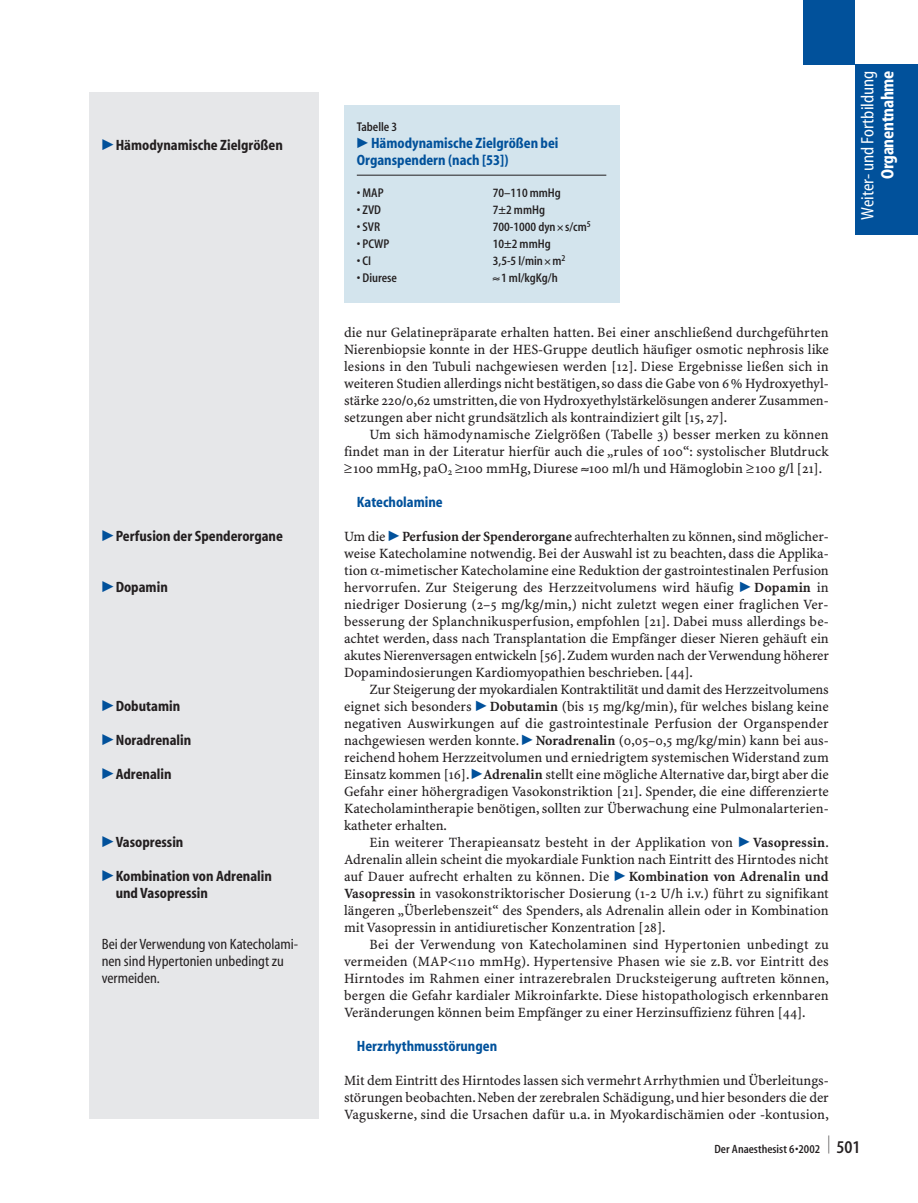
<style>
.page{position:relative;width:918px;height:1203px;background:#fff}
.page>*{position:absolute;margin:0;border:0;box-sizing:border-box;transform-origin:0 0}
.t1{font:condensed 18px "S Myriad";color:#fff}
.t2{font:700 condensed 18px "S Myriad";letter-spacing:-.015em;color:#fff}
.t3{font:700 condensed 15px/17px "S Myriad";color:#231f20}
.t4{font:700 condensed 15px/17px "S Myriad";color:#01519b}
.t5{font:condensed 15px/17px "S Myriad";color:#231f20}
.t6{font:14.25px/17px "S Minion Plus";color:#231f20;text-align:justify}
.t7{font:600 condensed 12.75px "S Myriad";color:#231f20}
.t8{font:600 condensed 12px "S Myriad";color:#231f20}
.s1{font-family:"Mathematical Pi Six";font-weight:400;font-stretch:normal;color:#01519b}
.s2{font-family:"Mathematical Pi Six";font-weight:400;font-stretch:normal;font-size:14.25px}
.s3{font-family:"Mathematical Pi Six";color:#01519b}
.s4{font-weight:700}
.s5{font-size:18px}
</style>
<div class="page">
<div style="left:89px;top:92px;width:230px;height:1027px;background:#e6e7e9"></div>
<div style="left:855px;top:65px;width:63px;height:170px;background:#01519b"></div>
<div style="left:804px;top:0;width:51px;height:64px;background:#01519b"></div>
<div style="left:344px;top:105px;width:275px;height:198px;background:#d3e4ed"></div>
<hr style="left:357px;top:175px;width:249px;height:1px;background:#231f20">
<p class="t3" style="left:102px;top:137px;width:183px"><span class="s1">-</span>Hämodynamische Zielgrößen</p>
<p class="t3" style="left:102px;top:529px;width:183px"><span class="s1">-</span>Perfusion der Spenderorgane</p>
<p class="t3" style="left:102px;top:580px;width:68px"><span class="s1">-</span>Dopamin</p>
<p class="t3" style="left:102px;top:699px;width:80px"><span class="s1">-</span>Dobutamin</p>
<p class="t3" style="left:102px;top:733px;width:91px"><span class="s1">-</span>Noradrenalin</p>
<p class="t3" style="left:102px;top:767px;width:71px"><span class="s1">-</span>Adrenalin</p>
<p class="t3" style="left:102px;top:835px;width:83px"><span class="s1">-</span>Vasopressin</p>
<p class="t3" style="left:116px;top:869px;width:158px;text-indent:-14px"><span class="s1">-</span>Kombination von Adrenalin und Vasopressin</p>
<p class="t5" style="left:102px;top:935px;width:198px">Bei der Verwendung von Katecholami&shy;nen sind Hypertonien unbedingt zu vermeiden.</p>
<p class="t7" style="left:357px;top:122px;width:42px">Tabelle 3</p>
<p class="t4" style="left:357px;top:136px;width:203px"><span class="s2">-</span> Hämodynamische Zielgrößen bei<br>Organspendern (nach [53])</p>
<p class="t7" style="left:357px;top:188px;width:28px">• MAP</p>
<p class="t7" style="left:493px;top:188px;width:70px">70–110 mmHg</p>
<p class="t7" style="left:357px;top:205px;width:26px">• ZVD</p>
<p class="t7" style="left:493px;top:205px;width:54px">7±2 mmHg</p>
<p class="t7" style="left:357px;top:222px;width:25px">• SVR</p>
<p class="t7" style="left:493px;top:222px;width:100px">700-1000 dyn s/cm<sup>5</sup></p>
<p class="t7" style="left:357px;top:239px;width:34px">• PCWP</p>
<p class="t7" style="left:493px;top:239px;width:59px">10±2 mmHg</p>
<p class="t7" style="left:357px;top:256px;width:16px">• CI</p>
<p class="t7" style="left:493px;top:256px;width:74px">3,5-5 l/min m<sup>2</sup></p>
<p class="t7" style="left:357px;top:273px;width:42px">• Diurese</p>
<p class="t7" style="left:493px;top:273px;width:66px">≈1 ml/kgKg/h</p>
<p class="t6" style="left:344px;top:325px;width:486px">die nur Gelatinepräparate erhalten hatten. Bei einer anschließend durchgeführten Nierenbiopsie konnte in der HES-Gruppe deutlich häufiger osmotic nephrosis like lesions in den Tubuli nachgewiesen werden [12]. Diese Ergebnisse ließen sich in weiteren Studien allerdings nicht bestätigen, so dass die Gabe von 6% Hydroxyethyl&shy;stärke 220/0,62 umstritten, die von Hydroxyethylstärkelösungen anderer Zusammen&shy;setzungen aber nicht grundsätzlich als kontraindiziert gilt [15, 27].</p>
<p class="t6" style="left:344px;top:427px;width:486px;text-indent:26px">Um sich hämodynamische Zielgrößen (Tabelle 3) besser merken zu können findet man in der Literatur hierfür auch die „rules of 100“: systolischer Blutdruck ≥100 mmHg, paO<sub>2</sub> ≥100 mmHg, Diurese ≈100 ml/h und Hämoglobin ≥100 g/l [21].</p>
<p class="t4" style="left:357px;top:495px;width:87px">Katecholamine</p>
<p class="t6" style="left:344px;top:529px;width:486px">Um die <span class="s3">-</span> <span class="s4">Perfusion der Spenderorgane</span> aufrechterhalten zu können, sind möglicher&shy;weise Katecholamine notwendig. Bei der Auswahl ist zu beachten, dass die Applika&shy;tion -mimetischer Katecholamine eine Reduktion der gastrointestinalen Perfusion hervorrufen. Zur Steigerung des Herzzeitvolumens wird häufig <span class="s3">-</span> <span class="s4">Dopamin</span> in niedriger Dosierung (2–5 mg/kg/min,) nicht zuletzt wegen einer fraglichen Ver&shy;besserung der Splanchnikusperfusion, empfohlen [21]. Dabei muss allerdings be&shy;achtet werden, dass nach Transplantation die Empfänger dieser Nieren gehäuft ein akutes Nierenversagen entwickeln [56].Zudem wurden nach der Verwendung höherer Dopamindosierungen Kardiomyopathien beschrieben. [44].</p>
<p class="t6" style="left:344px;top:682px;width:486px;text-indent:26px">Zur Steigerung der myokardialen Kontraktilität und damit des Herzzeitvolumens eignet sich besonders <span class="s3">-</span> <span class="s4">Dobutamin</span> (bis 15 mg/kg/min), für welches bislang keine negativen Auswirkungen auf die gastrointestinale Perfusion der Organspender nachgewiesen werden konnte. <span class="s3">-</span> <span class="s4">Noradrenalin</span> (0,05–0,5 mg/kg/min) kann bei aus&shy;reichend hohem Herzzeitvolumen und erniedrigtem systemischen Widerstand zum Einsatz kommen [16].<span class="s3">-</span><span class="s4">Adrenalin</span> stellt eine mögliche Alternative dar, birgt aber die Gefahr einer höhergradigen Vasokonstriktion [21]. Spender, die eine differenzierte Katecholamintherapie benötigen, sollten zur Überwachung eine Pulmonalarterien&shy;katheter erhalten.</p>
<p class="t6" style="left:344px;top:835px;width:486px;text-indent:26px">Ein weiterer Therapieansatz besteht in der Applikation von <span class="s3">-</span> <span class="s4">Vasopressin</span>.<br>Adrenalin allein scheint die myokardiale Funktion nach Eintritt des Hirntodes nicht auf Dauer aufrecht erhalten zu können. Die <span class="s3">-</span> <span class="s4">Kombination von Adrenalin und Vasopressin</span> in vasokonstriktorischer Dosierung (1-2 U/h i.v.) führt zu signifikant längeren „Überlebenszeit“ des Spenders, als Adrenalin allein oder in Kombination mit Vasopressin in antidiuretischer Konzentration [28].</p>
<p class="t6" style="left:344px;top:937px;width:486px;text-indent:26px">Bei der Verwendung von Katecholaminen sind Hypertonien unbedingt zu vermeiden (MAP&lt;110 mmHg). Hypertensive Phasen wie sie z.B. vor Eintritt des Hirntodes im Rahmen einer intrazerebralen Drucksteigerung auftreten können, bergen die Gefahr kardialer Mikroinfarkte. Diese histopathologisch erkennbaren Veränderungen können beim Empfänger zu einer Herzinsuffizienz führen [44].</p>
<p class="t4" style="left:357px;top:1039px;width:142px">Herzrhythmusstörungen</p>
<p class="t6" style="left:344px;top:1073px;width:486px">Mit dem Eintritt des Hirntodes lassen sich vermehrt Arrhythmien und Überleitungs&shy;störungen beobachten. Neben der zerebralen Schädigung, und hier besonders die der Vaguskerne, sind die Ursachen dafür u.a. in Myokardischämien oder -kontusion,</p>
<p class="t1" style="left:857px;top:220px;width:151px;rotate:-90deg">Weiter- und Fortbildung</p>
<p class="t2" style="left:881px;top:179px;width:110px;rotate:-90deg">Organentnahme</p>
<p class="t8" style="left:715px;top:1144px;width:148px">Der Anaesthesist 6•2002 <sup>|</sup> <span class="s5">501</span></p>
</div>
